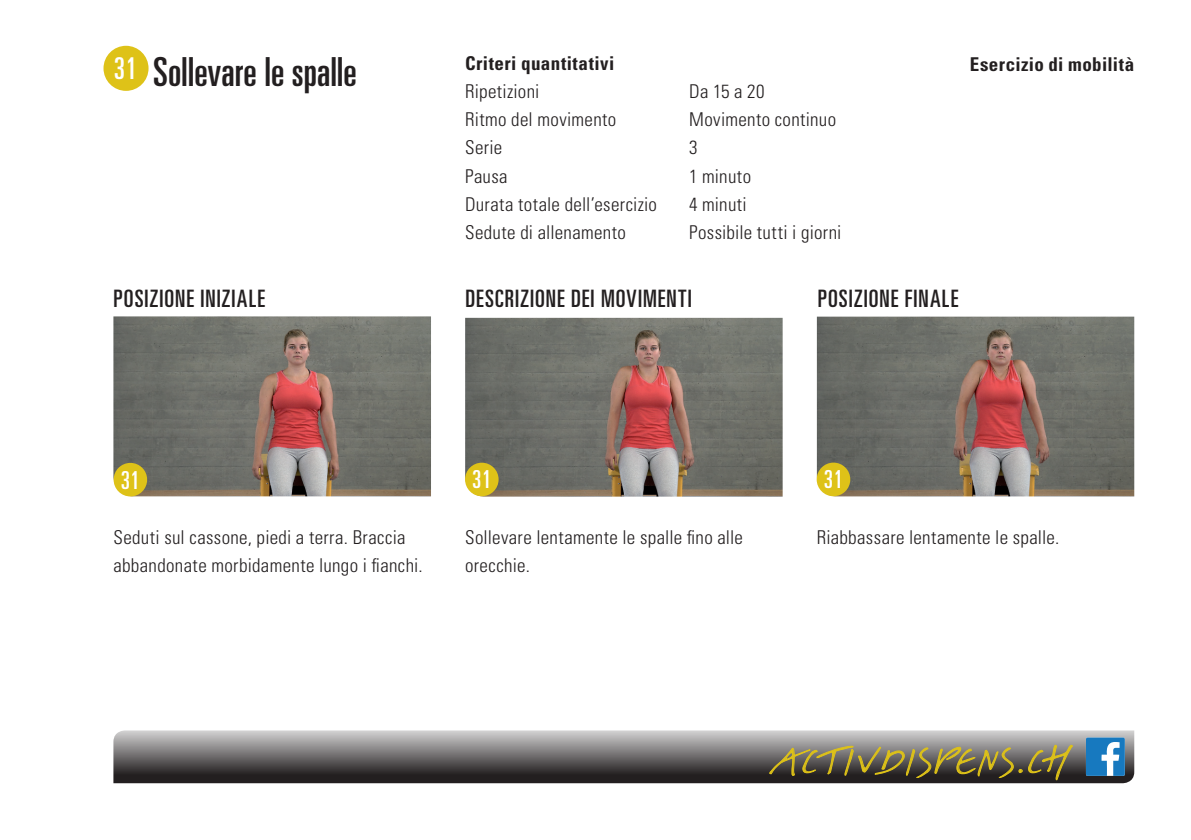
<style>
.page{position:relative;width:1191px;height:840px;background:#fff}
.page>*{position:absolute;margin:0;border:0;box-sizing:border-box;transform-origin:0 0}
.t1{font:ultra-condensed 40px "Univers LT Std";color:#231f20}
.t2{font:35.2px "Linotype Belle";letter-spacing:-.02em;color:#dec218}
.t3{font:ultra-condensed 30px "Univers LT Std";color:#fff}
.t4{font:ultra-condensed 24.8px "Univers LT Std";color:#fff}
.t5{font:ultra-condensed 24px "Univers LT Std";letter-spacing:.045em;color:#231f20}
.t6{font:300 condensed 19px/28px "Univers LT Std";letter-spacing:.02em;color:#231f20}
.t7{font:700 condensed 19px "Univers LT Std";letter-spacing:.025em;color:#231f20}
</style>
<div class="page">
<svg style="left:113px;top:730px;width:1021px;height:52px;background:#767475"></svg>
<svg style="left:768px;top:740px;width:306px;height:40px;background:#706a55"></svg>
<svg style="left:1086px;top:737px;width:38px;height:38px"></svg>
<img style="left:465px;top:317px;width:317px;height:179px">
<div style="left:465px;top:462px;width:33px;height:34px;background:#dec218;border-radius:50%"></div>
<img style="left:817px;top:316px;width:317px;height:180px">
<div style="left:816px;top:462px;width:34px;height:34px;background:#dec218;border-radius:50%"></div>
<div style="left:103px;top:46px;width:45px;height:45px;background:#dec218;border-radius:50%"></div>
<img style="left:113px;top:316px;width:318px;height:180px">
<div style="left:114px;top:462px;width:33px;height:34px;background:#dec218;border-radius:50%"></div>
<h3 class="t3" style="left:114px;top:51px;width:25px">31</h3>
<h1 class="t1" style="left:153px;top:49px;width:205px">Sollevare le spalle</h1>
<p class="t7" style="left:465px;top:52px;width:151px">Criteri quantitativi</p>
<p class="t6" style="left:465px;top:78px;width:76px">Ripetizioni</p>
<p class="t6" style="left:689px;top:78px;width:77px">Da 15 a 20</p>
<p class="t6" style="left:465px;top:106px;width:153px">Ritmo del movimento</p>
<p class="t6" style="left:689px;top:106px;width:148px">Movimento continuo</p>
<p class="t6" style="left:465px;top:134px;width:39px">Serie</p>
<p class="t6" style="left:689px;top:134px;width:10px">3</p>
<p class="t6" style="left:465px;top:162px;width:44px">Pausa</p>
<p class="t6" style="left:689px;top:162px;width:63px">1 minuto</p>
<p class="t6" style="left:465px;top:190px;width:193px">Durata totale dell’esercizio</p>
<p class="t6" style="left:689px;top:190px;width:59px">4 minuti</p>
<p class="t6" style="left:465px;top:218px;width:162px">Sedute di allenamento</p>
<p class="t6" style="left:689px;top:218px;width:154px">Possibile tutti i giorni</p>
<p class="t7" style="left:969px;top:52px;width:166px">Esercizio di mobilità</p>
<p class="t5" style="left:113px;top:284px;width:153px">POSIZIONE INIZIALE</p>
<p class="t5" style="left:465px;top:284px;width:228px">DESCRIZIONE DEI MOVIMENTI</p>
<p class="t5" style="left:817px;top:284px;width:142px">POSIZIONE FINALE</p>
<h3 class="t4" style="left:121px;top:465px;width:21px">31</h3>
<h3 class="t4" style="left:472px;top:465px;width:21px">31</h3>
<h3 class="t4" style="left:823px;top:465px;width:21px">31</h3>
<p class="t6" style="left:113px;top:523px;width:311px">Seduti sul cassone, piedi a terra. Braccia abbandonate morbidamente lungo i fianchi.</p>
<p class="t6" style="left:465px;top:523px;width:279px">Sollevare lentamente le spalle fino alle orecchie.</p>
<p class="t6" style="left:816px;top:523px;width:244px">Riabbassare lentamente le spalle.</p>
<h2 class="t2" style="left:770px;top:744px;width:305px">activdispens.ch</h2>
</div>
